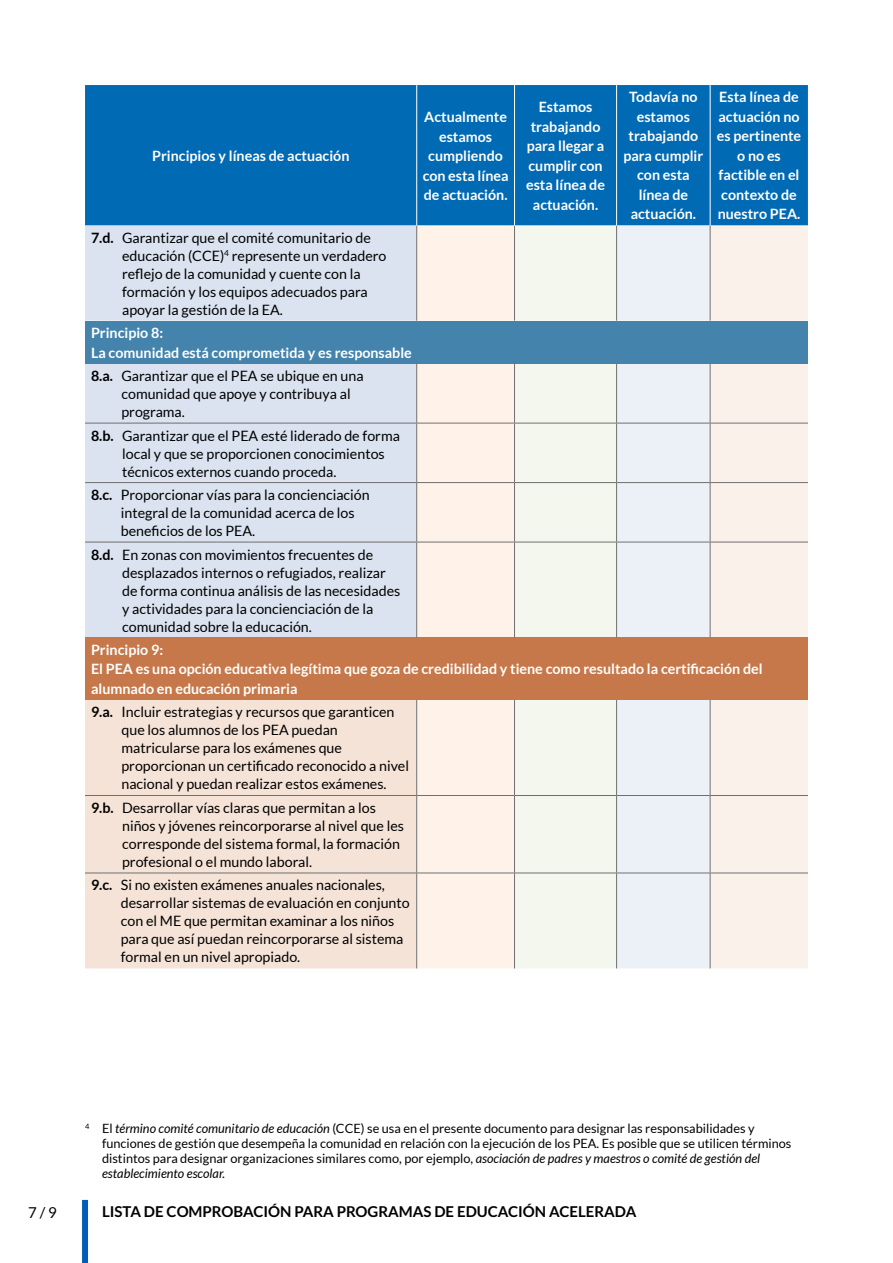
<style>
.page{position:relative;width:893px;height:1263px;background:#fff}
.page>*{position:absolute;margin:0;border:0;box-sizing:border-box;transform-origin:0 0}
.t1{font:700 15px "Lato";color:#000}
.t2{font:15px "Lato";color:#000}
.t3{font:14.25px/18px "Lato";color:#000}
.t4{font:700 14.25px/19.5px "Lato";color:#fff;text-align:center}
.t5{font:12.75px/15px "Lato";color:#000}
.s1{font-weight:700}
.s2{font-style:italic}
</style>
<div class="page">
<div style="left:85px;top:85px;width:723px;height:141px;background:#006ab4"></div>
<div style="left:85px;top:226px;width:331px;height:411px;background:#dae3ef"></div>
<div style="left:417px;top:226px;width:97px;height:742px;background:#fff3e9"></div>
<div style="left:515px;top:226px;width:101px;height:742px;background:#f4f7ed"></div>
<div style="left:617px;top:226px;width:93px;height:742px;background:#ecf1f7"></div>
<div style="left:711px;top:226px;width:97px;height:742px;background:#faf1eb"></div>
<div style="left:85px;top:321px;width:723px;height:43px;background:#4484ac"></div>
<div style="left:85px;top:637px;width:723px;height:63px;background:#c6784a"></div>
<div style="left:85px;top:700px;width:331px;height:268px;background:#f5e3d7"></div>
<hr style="left:416px;top:226px;width:1px;height:95px;background:#706f6f">
<hr style="left:514px;top:226px;width:1px;height:95px;background:#706f6f">
<hr style="left:616px;top:226px;width:1px;height:95px;background:#706f6f">
<hr style="left:710px;top:226px;width:1px;height:95px;background:#706f6f">
<hr style="left:416px;top:364px;width:1px;height:59px;background:#706f6f">
<hr style="left:514px;top:364px;width:1px;height:59px;background:#706f6f">
<hr style="left:616px;top:364px;width:1px;height:59px;background:#706f6f">
<hr style="left:710px;top:364px;width:1px;height:59px;background:#706f6f">
<hr style="left:85px;top:423px;width:332px;height:1px;background:#706f6f">
<hr style="left:417px;top:423px;width:97px;height:1px;background:#706f6f">
<hr style="left:416px;top:423px;width:1px;height:59px;background:#706f6f">
<hr style="left:514px;top:423px;width:103px;height:1px;background:#706f6f">
<hr style="left:514px;top:423px;width:1px;height:59px;background:#706f6f">
<hr style="left:617px;top:423px;width:93px;height:1px;background:#706f6f">
<hr style="left:616px;top:423px;width:1px;height:59px;background:#706f6f">
<hr style="left:710px;top:423px;width:98px;height:1px;background:#706f6f">
<hr style="left:710px;top:423px;width:1px;height:59px;background:#706f6f">
<hr style="left:85px;top:482px;width:332px;height:1px;background:#706f6f">
<hr style="left:417px;top:482px;width:97px;height:1px;background:#706f6f">
<hr style="left:416px;top:483px;width:1px;height:59px;background:#706f6f">
<hr style="left:514px;top:482px;width:103px;height:1px;background:#706f6f">
<hr style="left:514px;top:483px;width:1px;height:59px;background:#706f6f">
<hr style="left:617px;top:482px;width:93px;height:1px;background:#706f6f">
<hr style="left:616px;top:483px;width:1px;height:59px;background:#706f6f">
<hr style="left:710px;top:482px;width:98px;height:1px;background:#706f6f">
<hr style="left:710px;top:483px;width:1px;height:59px;background:#706f6f">
<hr style="left:85px;top:542px;width:332px;height:1px;background:#706f6f">
<hr style="left:417px;top:542px;width:97px;height:1px;background:#706f6f">
<hr style="left:416px;top:542px;width:1px;height:95px;background:#706f6f">
<hr style="left:514px;top:542px;width:103px;height:1px;background:#706f6f">
<hr style="left:514px;top:542px;width:1px;height:95px;background:#706f6f">
<hr style="left:617px;top:542px;width:93px;height:1px;background:#706f6f">
<hr style="left:616px;top:542px;width:1px;height:95px;background:#706f6f">
<hr style="left:710px;top:542px;width:98px;height:1px;background:#706f6f">
<hr style="left:710px;top:542px;width:1px;height:95px;background:#706f6f">
<hr style="left:416px;top:700px;width:1px;height:95px;background:#706f6f">
<hr style="left:514px;top:700px;width:1px;height:95px;background:#706f6f">
<hr style="left:616px;top:700px;width:1px;height:95px;background:#706f6f">
<hr style="left:710px;top:700px;width:1px;height:95px;background:#706f6f">
<hr style="left:85px;top:795px;width:332px;height:1px;background:#706f6f">
<hr style="left:417px;top:795px;width:97px;height:1px;background:#706f6f">
<hr style="left:416px;top:796px;width:1px;height:77px;background:#706f6f">
<hr style="left:514px;top:795px;width:103px;height:1px;background:#706f6f">
<hr style="left:514px;top:796px;width:1px;height:77px;background:#706f6f">
<hr style="left:617px;top:795px;width:93px;height:1px;background:#706f6f">
<hr style="left:616px;top:796px;width:1px;height:77px;background:#706f6f">
<hr style="left:710px;top:795px;width:98px;height:1px;background:#706f6f">
<hr style="left:710px;top:796px;width:1px;height:77px;background:#706f6f">
<hr style="left:85px;top:873px;width:332px;height:1px;background:#706f6f">
<hr style="left:417px;top:873px;width:97px;height:1px;background:#706f6f">
<hr style="left:416px;top:873px;width:1px;height:95px;background:#706f6f">
<hr style="left:514px;top:873px;width:103px;height:1px;background:#706f6f">
<hr style="left:514px;top:873px;width:1px;height:95px;background:#706f6f">
<hr style="left:617px;top:873px;width:93px;height:1px;background:#706f6f">
<hr style="left:616px;top:873px;width:1px;height:95px;background:#706f6f">
<hr style="left:710px;top:873px;width:98px;height:1px;background:#706f6f">
<hr style="left:710px;top:873px;width:1px;height:95px;background:#706f6f">
<hr style="left:416px;top:85px;width:1px;height:141px;background:#fff">
<hr style="left:514px;top:85px;width:1px;height:141px;background:#fff">
<hr style="left:616px;top:85px;width:1px;height:141px;background:#fff">
<hr style="left:710px;top:85px;width:1px;height:141px;background:#fff">
<div style="left:82px;top:1200px;width:6px;height:63px;background:#005cb9"></div>
<p class="t4" style="left:152px;top:146px;width:199px">Principios y líneas de actuación</p>
<p class="t4" style="left:423px;top:107px;width:87px">Actualmente estamos cumpliendo con esta línea de actuación.</p>
<p class="t4" style="left:526px;top:97px;width:80px">Estamos trabajando para llegar a cumplir con esta línea de actuación.</p>
<p class="t4" style="left:623px;top:87px;width:81px">Todavía no estamos trabajando para cumplir con esta línea de actuación.</p>
<p class="t4" style="left:717px;top:87px;width:86px">Esta línea de actuación no es pertinente o no es factible en el contexto de nuestro PEA.</p>
<p class="t3" style="left:122px;top:228px;width:266px;text-indent:-31px"><span class="s1">7.d.</span> Garantizar que el comité comunitario de educación (CCE)<sup>4</sup> represente un verdadero reflejo de la comunidad y cuente con la formación y los equipos adecuados para apoyar la gestión de la EA.</p>
<p class="t4" style="left:91px;top:323px;width:322px;text-align:left">Principio 8:<br>La comunidad está comprometida y es responsable</p>
<p class="t3" style="left:121px;top:367px;width:244px;text-indent:-30px"><span class="s1">8.a.</span> Garantizar que el PEA se ubique en una comunidad que apoye y contribuya al programa.</p>
<p class="t3" style="left:122px;top:426px;width:279px;text-indent:-31px"><span class="s1">8.b.</span> Garantizar que el PEA esté liderado de forma local y que se proporcionen conocimientos técnicos externos cuando proceda.</p>
<p class="t3" style="left:121px;top:486px;width:250px;text-indent:-30px"><span class="s1">8.c.</span> Proporcionar vías para la concienciación integral de la comunidad acerca de los beneficios de los PEA.</p>
<p class="t3" style="left:122px;top:545px;width:280px;text-indent:-31px"><span class="s1">8.d.</span> En zonas con movimientos frecuentes de desplazados internos o refugiados, realizar de forma continua análisis de las necesidades y actividades para la concienciación de la comunidad sobre la educación.</p>
<p class="t4" style="left:91px;top:640px;width:673px;text-align:left">Principio 9:<br>El PEA es una opción educativa legítima que goza de credibilidad y tiene como resultado la certificación del alumnado en educación primaria</p>
<p class="t3" style="left:121px;top:703px;width:289px;text-indent:-30px"><span class="s1">9.a.</span> Incluir estrategias y recursos que garanticen que los alumnos de los PEA puedan matricularse para los exámenes que proporcionan un certificado reconocido a nivel nacional y puedan realizar estos exámenes.</p>
<p class="t3" style="left:122px;top:799px;width:283px;text-indent:-31px"><span class="s1">9.b.</span> Desarrollar vías claras que permitan a los niños y jóvenes reincorporarse al nivel que les corresponde del sistema formal, la formación profesional o el mundo laboral.</p>
<p class="t3" style="left:121px;top:876px;width:290px;text-indent:-30px"><span class="s1">9.c.</span> Si no existen exámenes anuales nacionales, desarrollar sistemas de evaluación en conjunto con el ME que permitan examinar a los niños para que así puedan reincorporarse al sistema formal en un nivel apropiado.</p>
<p class="t5" style="left:102px;top:1121px;width:691px;text-indent:-17px"><sup>4</sup> El <span class="s2">término comité comunitario de educación</span> (CCE) se usa en el presente documento para designar las responsabilidades y funciones de gestión que desempeña la comunidad en relación con la ejecución de los PEA. Es posible que se utilicen términos distintos para designar organizaciones similares como, por ejemplo, <span class="s2">asociación de padres y maestros o comité de gestión del establecimiento escolar.</span></p>
<p class="t2" style="left:28px;top:1204px;width:30px">7 / 9</p>
<p class="t1" style="left:102px;top:1202px;width:536px">LISTA DE COMPROBACIÓN PARA PROGRAMAS DE EDUCACIÓN ACELERADA</p>
</div>
